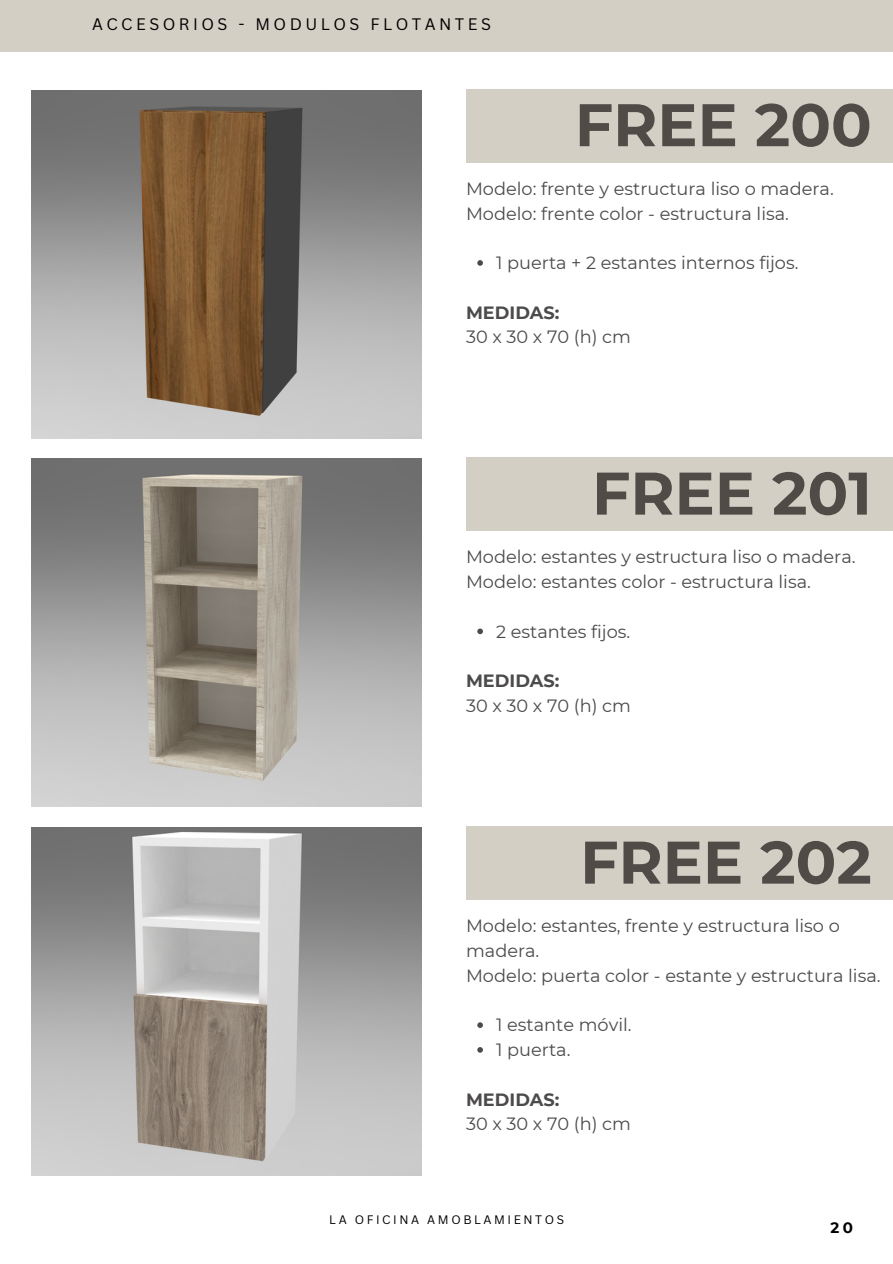
<style>
.page{position:relative;width:893px;height:1264px;background:#fff}
.page>*{position:absolute;margin:0;border:0;box-sizing:border-box;transform-origin:0 0}
.t1{font:700 60px "Montserrat";color:#514b47}
.t2{font:17.7px/24.8px "Montserrat";color:#4c4a4b}
.t3{font:16.2px "Canva Sans";letter-spacing:.215em;color:#000}
.t4{font:700 15px "Montserrat";color:#000}
.t5{font:12px "Canva Sans";letter-spacing:.215em;color:#000}
.s1{font-weight:700}
</style>
<div class="page">
<div style="left:0;top:0;width:892px;height:51px;background:#d3cfc5"></div>
<div style="left:466px;top:89px;width:426px;height:73px;background:#d3cfc5"></div>
<svg style="left:477px;top:260px;width:6px;height:6px"></svg>
<img style="left:31px;top:90px;width:390px;height:348px">
<div style="left:466px;top:458px;width:426px;height:73px;background:#d3cfc5"></div>
<svg style="left:477px;top:628px;width:6px;height:6px"></svg>
<img style="left:31px;top:458px;width:390px;height:348px">
<div style="left:466px;top:826px;width:426px;height:74px;background:#d3cfc5"></div>
<svg style="left:477px;top:1022px;width:6px;height:5px"></svg>
<svg style="left:477px;top:1047px;width:6px;height:5px"></svg>
<img style="left:31px;top:827px;width:390px;height:348px">
<h3 class="t3" style="left:92px;top:13px;width:400px">ACCESORIOS - MODULOS FLOTANTES</h3>
<p class="t1" style="left:574px;top:88px;width:298px">FREE 200</p>
<h2 class="t2" style="left:466px;top:176px;width:369px">Modelo: frente y estructura liso o madera.<br>Modelo: frente color - estructura lisa.</h2>
<p class="t2" style="left:496px;top:250px;width:304px">1 puerta + 2 estantes internos fijos.</p>
<h1 class="t2" style="left:466px;top:300px;width:166px"><span class="s1">MEDIDAS:<br></span>30 x 30 x 70 (h) cm</h1>
<h3 class="t1" style="left:592px;top:456px;width:281px">FREE 201</h3>
<h1 class="t2" style="left:466px;top:544px;width:391px">Modelo: estantes y estructura liso o madera.<br>Modelo: estantes color - estructura lisa.</h1>
<h3 class="t2" style="left:496px;top:619px;width:136px">2 estantes fijos.</h3>
<h3 class="t2" style="left:466px;top:668px;width:166px"><span class="s1">MEDIDAS:<br></span>30 x 30 x 70 (h) cm</h3>
<h3 class="t1" style="left:580px;top:825px;width:293px">FREE 202</h3>
<p class="t2" style="left:466px;top:913px;width:416px">Modelo: estantes, frente y estructura liso o madera.<br>Modelo: puerta color - estante y estructura lisa.</p>
<h1 class="t2" style="left:496px;top:1012px;width:137px">1 estante móvil.</h1>
<h3 class="t2" style="left:496px;top:1037px;width:76px">1 puerta.</h3>
<h3 class="t2" style="left:466px;top:1086px;width:166px"><span class="s1">MEDIDAS:<br></span>30 x 30 x 70 (h) cm</h3>
<h3 class="t5" style="left:329px;top:1211px;width:236px">LA OFICINA AMOBLAMIENTOS</h3>
<h3 class="t4" style="left:830px;top:1218px;width:24px">20</h3>
</div>
